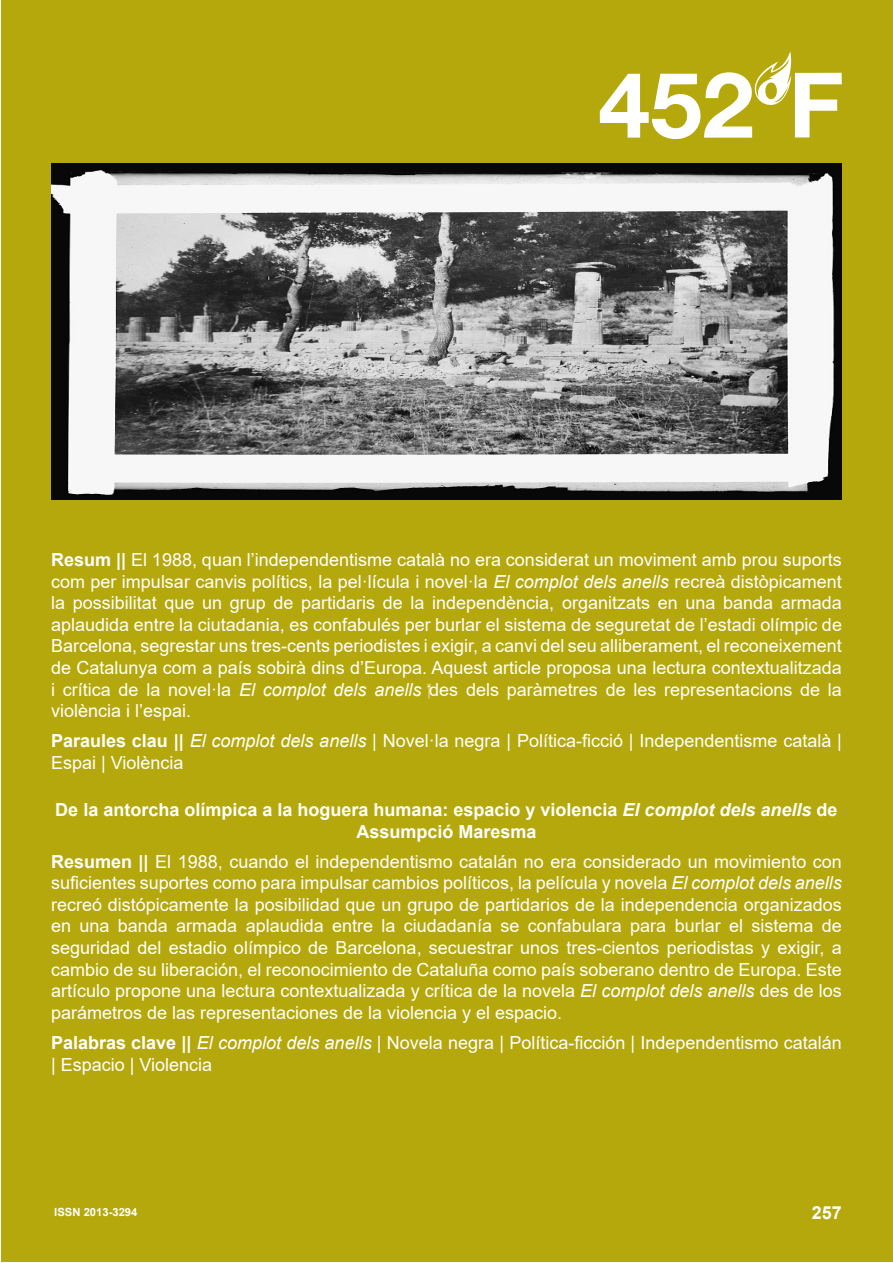
<style>
.page{position:relative;width:893px;height:1263px;background:#fff}
.page>*{position:absolute;margin:0;border:0;box-sizing:border-box;transform-origin:0 0}
.t1{font:18px/21.6px "Arial";color:#fff;text-align:justify}
.t2{font:700 18px/21.6px "Arial";color:#fff;text-align:center}
.t3{font:700 11.25px "Arial";color:#fff}
.s1{font-weight:700}
.s2{font-style:italic}
</style>
<div class="page">
<div style="left:1px;top:1px;width:891px;height:1261px;background:#b5a80c"></div>
<svg style="left:600px;top:51px;width:242px;height:88px"></svg>
<img style="left:51px;top:164px;width:791px;height:336px">
<p class="t1" style="left:51px;top:549px;width:792px"><span class="s1">Resum ||</span> El 1988, quan l’independentisme català no era considerat un moviment amb prou suports com per impulsar canvis polítics, la pel·lícula i novel·la <span class="s2">El complot dels anells</span> recreà distòpicament la possibilitat que un grup de partidaris de la independència, organitzats en una banda armada aplaudida entre la ciutadania, es confabulés per burlar el sistema de seguretat de l’estadi olímpic de Barcelona, segrestar uns tres-cents periodistes i exigir, a canvi del seu alliberament, el reconeixement de Catalunya com a país sobirà dins d’Europa. Aquest article proposa una lectura contextualitzada i crítica de la novel·la <span class="s2">El complot dels anells</span> des dels paràmetres de les representacions de la violència i l’espai.</p>
<p class="t1" style="left:51px;top:730px;width:792px"><span class="s1">Paraules clau ||</span> <span class="s2">El complot dels anells</span> | Novel·la negra | Política-ficció | Independentisme català |<br>Espai | Violència</p>
<p class="t2" style="left:55px;top:799px;width:784px">De la antorcha olímpica a la hoguera humana: espacio y violencia <span class="s2">El complot dels anells</span> de<br>Assumpció Maresma</p>
<p class="t1" style="left:51px;top:850px;width:792px"><span class="s1">Resumen ||</span> El 1988, cuando el independentismo catalán no era considerado un movimiento con suficientes suportes como para impulsar cambios políticos, la película y novela <span class="s2">El complot dels anells </span>recreó distópicamente la posibilidad que un grupo de partidarios de la independencia organizados en una banda armada aplaudida entre la ciudadanía se confabulara para burlar el sistema de seguridad del estadio olímpico de Barcelona, secuestrar unos tres-cientos periodistas y exigir, a cambio de su liberación, el reconocimiento de Cataluña como país soberano dentro de Europa. Este artículo propone una lectura contextualizada y crítica de la novela <span class="s2">El complot dels anells</span> des de los parámetros de las representaciones de la violencia y el espacio.</p>
<p class="t1" style="left:51px;top:1032px;width:792px"><span class="s1">Palabras clave ||</span> <span class="s2">El complot dels anells</span> | Novela negra | Política-ficción | Independentismo catalán | Espacio | Violencia</p>
<p class="t3" style="left:54px;top:1204px;width:85px">ISSN 2013-3294</p>
<p class="t2" style="left:812px;top:1202px;width:32px">257</p>
</div>
